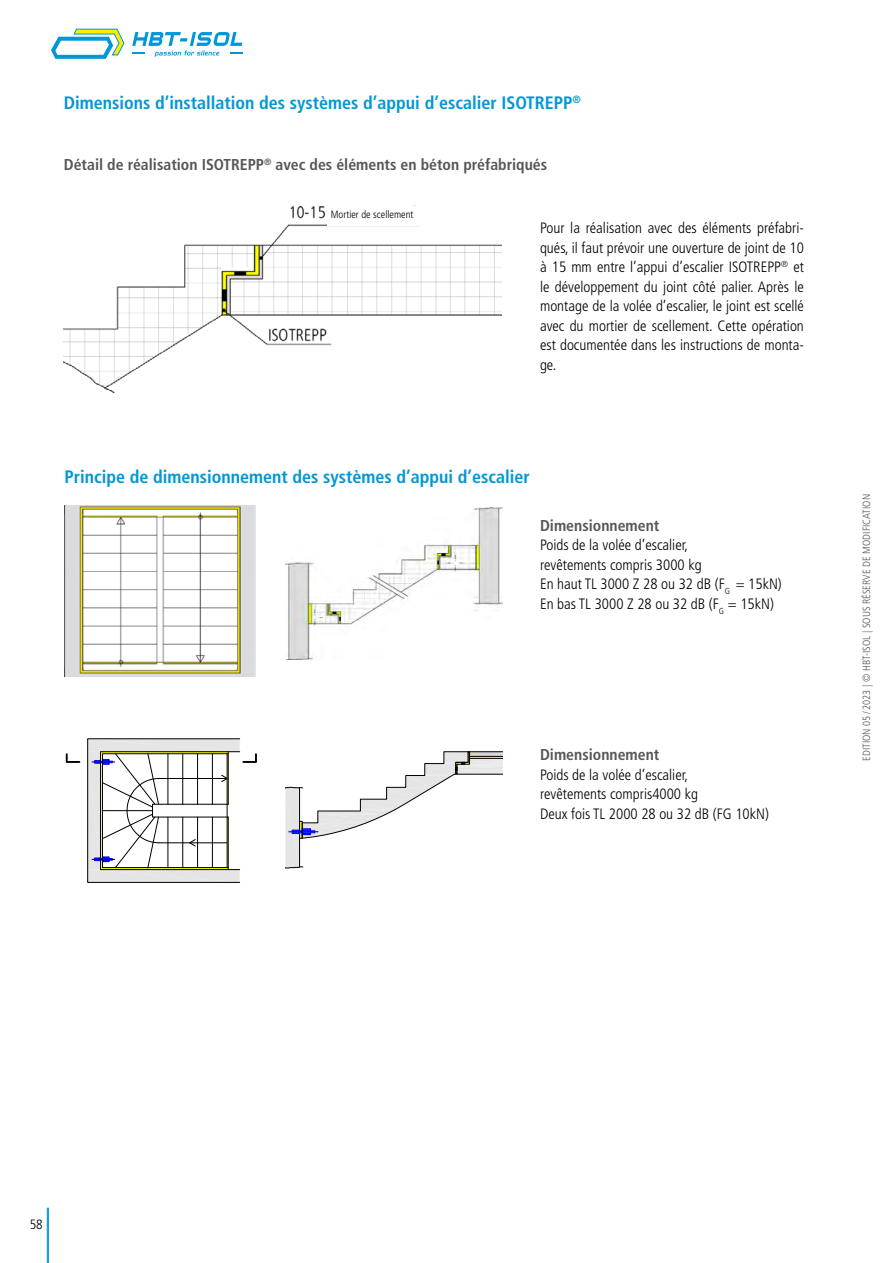
<style>
.page{position:relative;width:893px;height:1263px;background:#fff}
.page>*{position:absolute;margin:0;border:0;box-sizing:border-box;transform-origin:0 0}
.Untertitel_blau{font:700 condensed 18px "Frutiger LT Std";color:#0097d6}
.Untertitel_grau_klei{font:700 condensed 15.75px "Frutiger LT Std";color:#575756}
.Fliesstext_schwarz{font:300 condensed 15px/19.5px "Frutiger LT Std";color:#000;text-align:justify}
.t1{font:300 condensed 13.5px "Frutiger LT Std";color:#000}
.t2{font:300 condensed 10.5px "Frutiger LT Std";letter-spacing:.005em;color:#575756}
.Tabellenfliesstext_k{font:300 condensed 10.5px "Frutiger LT Std";color:#000}
</style>
<div class="page">
<svg style="left:132px;top:32px;width:110px;height:25px"></svg>
<svg style="left:51px;top:29px;width:73px;height:30px"></svg>
<hr style="left:47px;top:1208px;width:2px;height:55px;background:#0097da">
<img style="left:64px;top:205px;width:438px;height:188px">
<img style="left:65px;top:505px;width:190px;height:171px">
<img style="left:286px;top:508px;width:217px;height:151px">
<svg style="left:285px;top:751px;width:218px;height:118px"></svg>
<hr style="left:470px;top:756px;width:33px;height:1px;background:#000">
<svg style="left:65px;top:753px;width:16px;height:10px"></svg>
<svg style="left:88px;top:739px;width:169px;height:143px"></svg>
<div style="left:100px;top:751px;width:140px;height:119px;border:1px solid #000"></div>
<div style="left:102px;top:753px;width:126px;height:115px;border:1px solid #000"></div>
<hr style="left:228px;top:752px;width:1px;height:52px;background:#000">
<hr style="left:227px;top:754px;width:1px;height:113px;background:#000">
<div style="left:327px;top:206px;width:125px;height:19px;background:#fff"></div>
<p class="Untertitel_blau" style="left:64px;top:92px;width:519px">Dimensions d’installation des systèmes d’appui d’escalier ISOTREPP<sup>®</sup></p>
<p class="Untertitel_grau_klei" style="left:64px;top:155px;width:485px">Détail de réalisation ISOTREPP<sup>®</sup> avec des éléments en béton préfabriqués</p>
<p class="Tabellenfliesstext_k" style="left:331px;top:208px;width:84px">Mortier de scellement</p>
<p class="Fliesstext_schwarz" style="left:540px;top:219px;width:265px">Pour la réalisation avec des éléments préfabri&shy;qués, il faut prévoir une ouverture de joint de 10 à 15 mm entre l’appui d’escalier ISOTREPP<sup>®</sup> et le développement du joint côté palier. Après le montage de la volée d’escalier, le joint est scellé avec du mortier de scellement. Cette opération est documentée dans les instructions de monta&shy;ge.</p>
<p class="Untertitel_blau" style="left:64px;top:466px;width:467px">Principe de dimensionnement des systèmes d’appui d’escalier</p>
<p class="Untertitel_grau_klei" style="left:540px;top:516px;width:121px">Dimensionnement</p>
<p class="Fliesstext_schwarz" style="left:540px;top:535px;width:150px">Poids de la volée d’escalier,</p>
<p class="Fliesstext_schwarz" style="left:540px;top:555px;width:163px">revêtements compris 3000 kg</p>
<p class="Fliesstext_schwarz" style="left:540px;top:574px;width:243px">En haut TL 3000 Z 28 ou 32 dB (F<sub>G</sub> = 15kN)</p>
<p class="Fliesstext_schwarz" style="left:540px;top:594px;width:235px">En bas TL 3000 Z 28 ou 32 dB (F<sub>G</sub> = 15kN)</p>
<p class="Untertitel_grau_klei" style="left:540px;top:745px;width:121px">Dimensionnement</p>
<p class="Fliesstext_schwarz" style="left:540px;top:765px;width:150px">Poids de la volée d’escalier,</p>
<p class="Fliesstext_schwarz" style="left:540px;top:784px;width:160px">revêtements compris4000 kg</p>
<p class="Fliesstext_schwarz" style="left:540px;top:804px;width:230px">Deux fois TL 2000 28 ou 32 dB (FG 10kN)</p>
<p class="t2" style="left:861px;top:761px;width:268px;rotate:-90deg">EDITION 05 / 2023 | © HBT-ISOL | SOUS RÉSERVE DE MODIFICATION</p>
<p class="t1" style="left:30px;top:1216px;width:14px">58</p>
</div>
